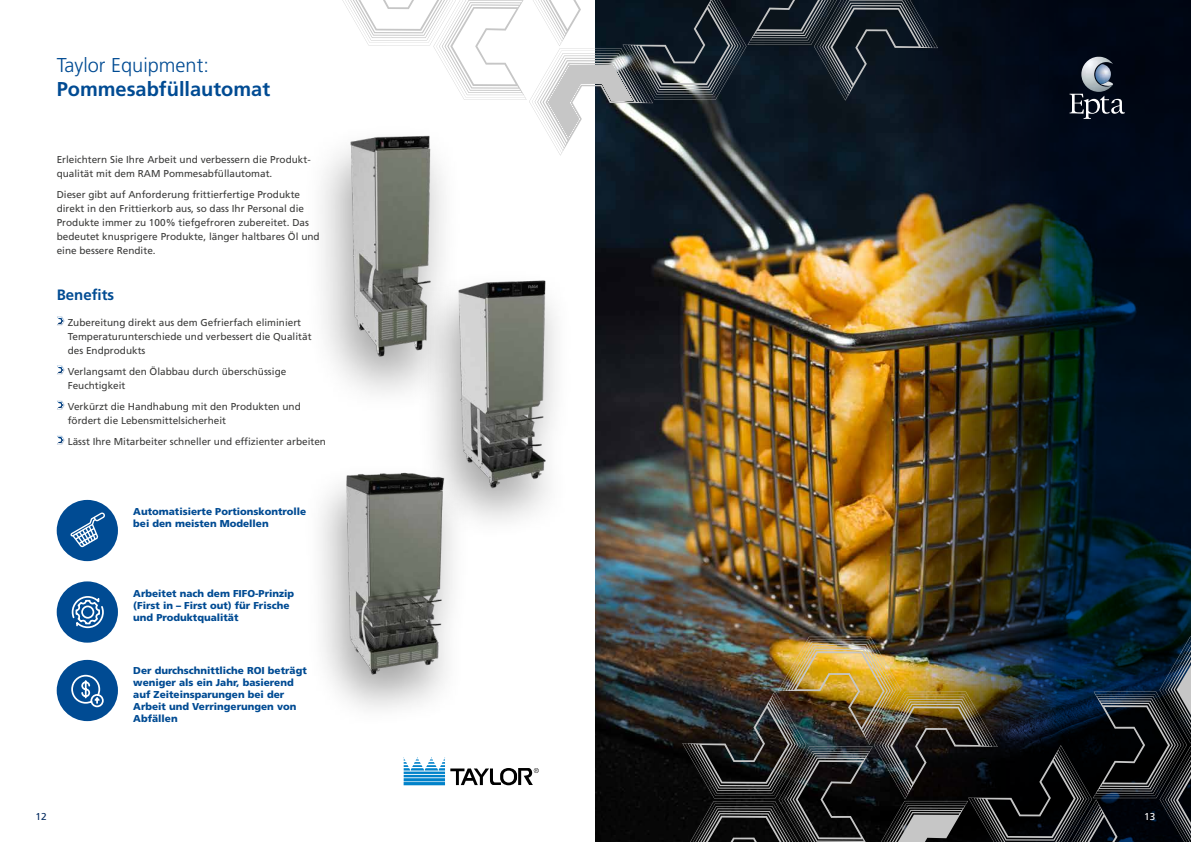
<style>
.page{position:relative;width:1191px;height:842px;background:#fff}
.page>*{position:absolute;margin:0;border:0;box-sizing:border-box;transform-origin:0 0}
.t1{font:700 20px "Frutiger LT Std";color:#004b93}
.t2{font:300 20px "Frutiger LT Std";color:#004b93}
.t3{font:700 15px "Frutiger LT Std";color:#004b93}
.t4{font:10px/14px "Frutiger LT Std";color:#3c3c3b}
.t5{font:900 10px/12px "Frutiger LT Std";color:#004b93}
.t6{font:10px "Frutiger LT Std";color:#042b60}
.t7{font:10px "Frutiger LT Std";color:#fff}
</style>
<div class="page">
<div style="left:57px;top:500px;width:61px;height:61px;background:#004b93;border-radius:50%"></div>
<div style="left:57px;top:581px;width:61px;height:62px;background:#004b93;border-radius:50%"></div>
<div style="left:57px;top:660px;width:61px;height:61px;background:#004b93;border-radius:50%"></div>
<img style="left:595px;top:0;width:596px;height:842px">
<img style="left:1081px;top:57px;width:32px;height:35px">
<img style="left:1095px;top:74px;width:15px;height:10px">
<svg style="left:1100px;top:81px;width:20px;height:7px"></svg>
<svg style="left:1069px;top:94px;width:55px;height:25px"></svg>
<svg style="left:57px;top:316px;width:8px;height:9px"></svg>
<svg style="left:57px;top:365px;width:8px;height:10px"></svg>
<svg style="left:57px;top:400px;width:8px;height:10px"></svg>
<svg style="left:57px;top:435px;width:8px;height:10px"></svg>
<div style="left:302px;top:122px;width:160px;height:296px;background:#000;opacity:.35"></div>
<img style="left:307px;top:129px;width:155px;height:238px">
<div style="left:414px;top:268px;width:160px;height:276px;background:#000;opacity:.35"></div>
<img style="left:428px;top:275px;width:146px;height:217px">
<div style="left:302px;top:461px;width:169px;height:268px;background:#000;opacity:.35"></div>
<img style="left:313px;top:462px;width:152px;height:214px">
<svg style="left:403px;top:757px;width:136px;height:28px"></svg>
<svg style="left:70px;top:512px;width:35px;height:35px"></svg>
<svg style="left:72px;top:596px;width:32px;height:32px"></svg>
<svg style="left:71px;top:674px;width:33px;height:34px"></svg>
<img style="left:682px;top:637px;width:509px;height:205px">
<svg style="left:342px;top:0;width:596px;height:156px"></svg>
<h1 class="t2" style="left:57px;top:53px;width:154px">Taylor Equipment:</h1>
<h1 class="t1" style="left:57px;top:77px;width:215px">Pommesabfüllautomat</h1>
<p class="t4" style="left:57px;top:153px;width:255px">Erleichtern Sie Ihre Arbeit und verbessern die Produkt&shy;qualität mit dem RAM Pommesabfüllautomat.</p>
<p class="t4" style="left:57px;top:188px;width:264px">Dieser gibt auf Anforderung frittierfertige Produkte direkt in den Frittierkorb aus, so dass Ihr Personal die Produkte immer zu 100% tiefgefroren zubereitet. Das bedeutet knusprigere Produkte, länger haltbares Öl und eine bessere Rendite.</p>
<h2 class="t3" style="left:57px;top:286px;width:59px">Benefits</h2>
<p class="t4" style="left:68px;top:315px;width:245px">Zubereitung direkt aus dem Gefrierfach eliminiert<br>Temperaturunterschiede und verbessert die Qualität des Endprodukts</p>
<p class="t4" style="left:68px;top:364px;width:220px">Verlangsamt den Ölabbau durch überschüssige<br>Feuchtigkeit</p>
<p class="t4" style="left:68px;top:399px;width:235px">Verkürzt die Handhabung mit den Produkten und fördert die Lebensmittelsicherheit</p>
<p class="t4" style="left:68px;top:434px;width:260px">Lässt Ihre Mitarbeiter schneller und effizienter arbeiten</p>
<p class="t5" style="left:133px;top:505px;width:174px">Automatisierte Portionskontrolle bei den meisten Modellen</p>
<p class="t5" style="left:133px;top:587px;width:162px">Arbeitet nach dem FIFO-Prinzip (First in – First out) für Frische und Produktqualität</p>
<p class="t5" style="left:133px;top:665px;width:175px">Der durchschnittliche ROI beträgt weniger als ein Jahr, basierend auf Zeiteinsparungen bei der<br>Arbeit und Verringerungen von<br>Abfällen</p>
<p class="t6" style="left:36px;top:810px;width:13px">12</p>
<p class="t7" style="left:1144px;top:810px;width:13px">13</p>
</div>
